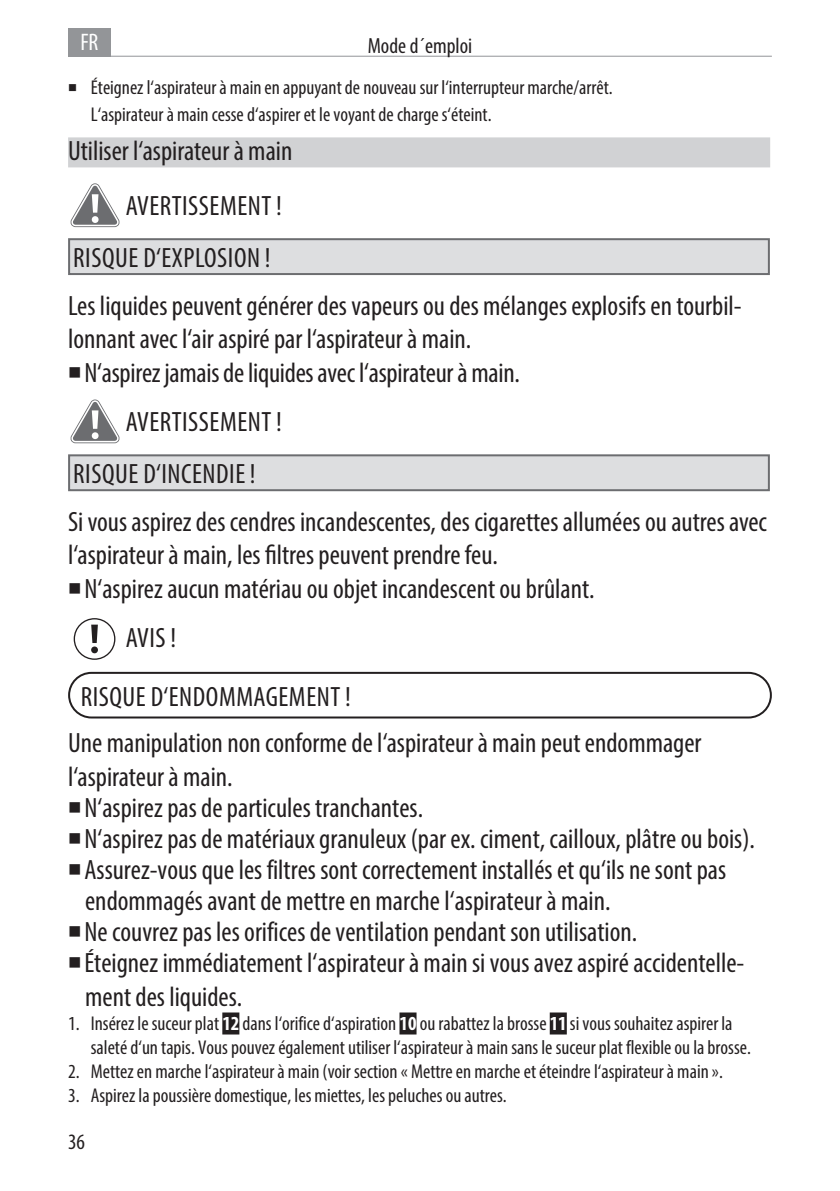
<style>
.page{position:relative;width:840px;height:1191px;background:#fff}
.page>*{position:absolute;margin:0;border:0;box-sizing:border-box;transform-origin:0 0}
.t1{font:condensed 28px/31px "Myriad Pro";color:#231f20}
.t2{font:condensed 28px/52.2px "Myriad Pro";letter-spacing:.02em;color:#231f20}
.t3{font:condensed 24px "Myriad Pro";color:#fff}
.t4{font:condensed 22px "Myriad Pro";color:#231f20}
.t5{font:condensed 20px/26.4px "Myriad Pro";color:#231f20}
.s1{font-weight:700;color:#fff}
</style>
<div class="page">
<div style="left:68px;top:28px;width:43px;height:29px;background:#939598"></div>
<hr style="left:68px;top:56px;width:703px;height:1px;background:#939598">
<div style="left:68px;top:137px;width:701px;height:30px;background:#d1d2d4"></div>
<div style="left:222px;top:1012px;width:17px;height:22px;background:#231f20"></div>
<div style="left:399px;top:1012px;width:17px;height:22px;background:#231f20"></div>
<div style="left:549px;top:1012px;width:17px;height:22px;background:#231f20"></div>
<svg style="left:75px;top:227px;width:40px;height:1px"></svg>
<svg style="left:70px;top:183px;width:50px;height:44px"></svg>
<div style="left:69px;top:239px;width:699px;height:35px;background:#dddee0"></div>
<div style="left:68px;top:238px;width:701px;height:37px;border:2px solid #6c6d70"></div>
<svg style="left:74px;top:443px;width:42px;height:1px"></svg>
<svg style="left:70px;top:399px;width:50px;height:44px"></svg>
<div style="left:69px;top:455px;width:699px;height:35px;background:#dddee0"></div>
<div style="left:68px;top:454px;width:701px;height:37px;border:2px solid #6c6d70"></div>
<svg style="left:74px;top:618px;width:41px;height:42px"></svg>
<div style="left:68px;top:672px;width:703px;height:46px;border:2px solid #231f20;border-radius:22px"></div>
<p class="t3" style="left:80px;top:28px;width:20px">FR</p>
<p class="t4" style="left:367px;top:32px;width:106px">Mode d´emploi</p>
<p class="t5" style="left:91px;top:74px;width:523px">Éteignez l‘aspirateur à main en appuyant de nouveau sur l‘interrupteur marche/arrêt.<br>L‘aspirateur à main cesse d‘aspirer et le voyant de charge s‘éteint.</p>
<p class="t1" style="left:126px;top:123px;width:168px;line-height:54.8px;text-indent:-58px">Utiliser l‘aspirateur à main<br>AVERTISSEMENT !</p>
<p class="t1" style="left:68px;top:234px;width:674px;line-height:47.6px">RISQUE D‘EXPLOSION !<br>Les liquides peuvent générer des vapeurs ou des mélanges explosifs en tourbil-</p>
<p class="t1" style="left:84px;top:322px;width:437px;line-height:33.6px;text-indent:-16px">lonnant avec l‘air aspiré par l‘aspirateur à main.<br>N‘aspirez jamais de liquides avec l‘aspirateur à main.</p>
<p class="t2" style="left:73px;top:395px;width:210px;text-indent:52px">AVERTISSEMENT !<br>RISQUE D‘INCENDIE !</p>
<p class="t1" style="left:68px;top:506px;width:700px">Si vous aspirez des cendres incandescentes, des cigarettes allumées ou autres avec</p>
<p class="t1" style="left:68px;top:539px;width:431px">l‘aspirateur à main, les filtres peuvent prendre feu.</p>
<p class="t1" style="left:84px;top:573px;width:511px">N‘aspirez aucun matériau ou objet incandescent ou brûlant.</p>
<p class="t1" style="left:126px;top:622px;width:52px">AVIS !</p>
<p class="t2" style="left:81px;top:670px;width:271px">RISQUE D‘ENDOMMAGEMENT !</p>
<p class="t1" style="left:68px;top:726px;width:634px;line-height:33.6px">Une manipulation non conforme de l‘aspirateur à main peut endommager l‘aspirateur à main.</p>
<p class="t1" style="left:84px;top:791px;width:671px">N‘aspirez pas de particules tranchantes.<br>N‘aspirez pas de matériaux granuleux (par ex. ciment, cailloux, plâtre ou bois).<br>Assurez-vous que les filtres sont correctement installés et qu‘ils ne sont pas endommagés avant de mettre en marche l‘aspirateur à main.<br>Ne couvrez pas les orifices de ventilation pendant son utilisation.<br>Éteignez immédiatement l‘aspirateur à main si vous avez aspiré accidentelle-</p>
<p class="t1" style="left:85px;top:980px;width:159px">ment des liquides.</p>
<p class="t5" style="left:91px;top:1010px;width:661px;line-height:24px;text-indent:-23px">1. Insérez le suceur plat <span class="s1">12</span> dans l‘orifice d‘aspiration <span class="s1">10</span> ou rabattez la brosse <span class="s1">11</span> si vous souhaitez aspirer la saleté d‘un tapis. Vous pouvez également utiliser l‘aspirateur à main sans le suceur plat flexible ou la brosse.</p>
<p class="t5" style="left:68px;top:1057px;width:656px">2. Mettez en marche l‘aspirateur à main (voir section « Mettre en marche et éteindre l‘aspirateur à main ».</p>
<p class="t5" style="left:68px;top:1081px;width:440px">3. Aspirez la poussière domestique, les miettes, les peluches ou autres.</p>
<p class="t4" style="left:68px;top:1128px;width:18px">36</p>
</div>
